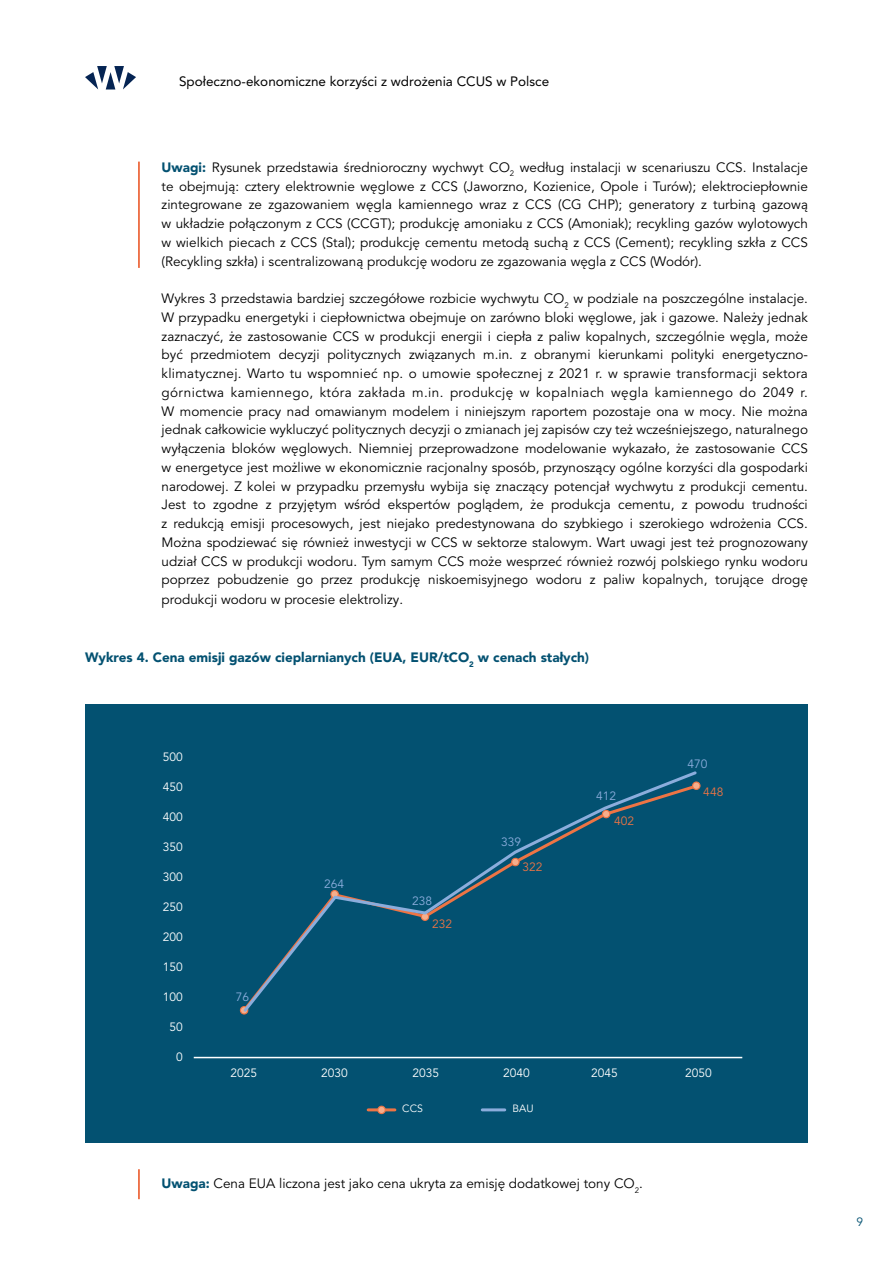
<style>
.page{position:relative;width:893px;height:1263px;background:#fff}
.page>*{position:absolute;margin:0;border:0;box-sizing:border-box;transform-origin:0 0}
.t1{font:13.5px/18.8px "Avenir LT Pro";color:#000;text-align:justify}
.t2{font:900 13.5px "Avenir LT Pro";color:#035171}
.t3{font:13.5px "Avenir LT Pro";color:#000}
.t4{font:12px "Avenir LT Pro";color:#fff}
.t5{font:12px "Avenir LT Pro";color:#8baddc}
.t6{font:12px "Avenir LT Pro";color:#ee7444}
.t7{font:12px "Avenir LT Pro";color:#035171}
.t8{font:10.5px "Avenir LT Pro";color:#fff}
.s1{font-weight:900;color:#035171}
</style>
<div class="page">
<svg style="left:85px;top:66px;width:51px;height:23px"></svg>
<div style="left:85px;top:705px;width:723px;height:438px;background:#035171"></div>
<hr style="left:482px;top:1108px;width:23px;height:3px;background:#8baddc">
<hr style="left:368px;top:1108px;width:27px;height:3px;background:#ee7444">
<div style="left:378px;top:1106px;width:7px;height:7px;background:#f6ae8c;border-radius:50%"></div>
<div style="left:377px;top:1106px;width:9px;height:8px;border:1px solid #ee7444;border-radius:50%"></div>
<hr style="left:194px;top:1057px;width:548px;height:1px;background:#fff">
<div style="left:240px;top:1006px;width:8px;height:8px;border:1px solid #ee7444;border-radius:50%"></div>
<div style="left:692px;top:781px;width:9px;height:9px;border:1px solid #ee7444;border-radius:50%"></div>
<svg style="left:241px;top:771px;width:458px;height:243px"></svg>
<hr style="left:138px;top:162px;width:2px;height:106px;background:#e94e1b">
<hr style="left:138px;top:1169px;width:2px;height:30px;background:#e94e1b">
<p class="t3" style="left:179px;top:73px;width:372px">Społeczno-ekonomiczne korzyści z wdrożenia CCUS w Polsce</p>
<p class="t1" style="left:162px;top:158px;width:648px"><span class="s1">Uwagi:</span> Rysunek przedstawia średnioroczny wychwyt CO<sub>2</sub> według instalacji w scenariuszu CCS. Instalacje te obejmują: cztery elektrownie węglowe z CCS (Jaworzno, Kozienice, Opole i Turów); elektrociepłownie zintegrowane ze zgazowaniem węgla kamiennego wraz z CCS (CG CHP); generatory z turbiną gazową w układzie połączonym z CCS (CCGT); produkcję amoniaku z CCS (Amoniak); recykling gazów wylotowych w wielkich piecach z CCS (Stal); produkcję cementu metodą suchą z CCS (Cement); recykling szkła z CCS (Recykling szkła) i scentralizowaną produkcję wodoru ze zgazowania węgla z CCS (Wodór).</p>
<p class="t1" style="left:162px;top:289px;width:648px">Wykres 3 przedstawia bardziej szczegółowe rozbicie wychwytu CO<sub>2</sub> w podziale na poszczególne instalacje.<br>W przypadku energetyki i ciepłownictwa obejmuje on zarówno bloki węglowe, jak i gazowe. Należy jednak zaznaczyć, że zastosowanie CCS w produkcji energii i ciepła z paliw kopalnych, szczególnie węgla, może być przedmiotem decyzji politycznych związanych m.in. z obranymi kierunkami polityki energetyczno&shy;klimatycznej. Warto tu wspomnieć np. o umowie społecznej z 2021 r. w sprawie transformacji sektora górnictwa kamiennego, która zakłada m.in. produkcję w kopalniach węgla kamiennego do 2049 r.<br>W momencie pracy nad omawianym modelem i niniejszym raportem pozostaje ona w mocy. Nie można jednak całkowicie wykluczyć politycznych decyzji o zmianach jej zapisów czy też wcześniejszego, naturalnego wyłączenia bloków węglowych. Niemniej przeprowadzone modelowanie wykazało, że zastosowanie CCS w energetyce jest możliwe w ekonomicznie racjonalny sposób, przynoszący ogólne korzyści dla gospodarki narodowej. Z kolei w przypadku przemysłu wybija się znaczący potencjał wychwytu z produkcji cementu.<br>Jest to zgodne z przyjętym wśród ekspertów poglądem, że produkcja cementu, z powodu trudności z redukcją emisji procesowych, jest niejako predestynowana do szybkiego i szerokiego wdrożenia CCS.<br>Można spodziewać się również inwestycji w CCS w sektorze stalowym. Wart uwagi jest też prognozowany udział CCS w produkcji wodoru. Tym samym CCS może wesprzeć również rozwój polskiego rynku wodoru poprzez pobudzenie go przez produkcję niskoemisyjnego wodoru z paliw kopalnych, torujące drogę produkcji wodoru w procesie elektrolizy.</p>
<p class="t2" style="left:85px;top:649px;width:506px">Wykres 4. Cena emisji gazów cieplarnianych (EUA, EUR/tCO<sub>2</sub> w cenach stałych)</p>
<p class="t4" style="left:163px;top:749px;width:22px">500</p>
<p class="t4" style="left:163px;top:779px;width:22px">450</p>
<p class="t4" style="left:163px;top:809px;width:22px">400</p>
<p class="t4" style="left:163px;top:839px;width:22px">350</p>
<p class="t4" style="left:163px;top:869px;width:22px">300</p>
<p class="t4" style="left:163px;top:899px;width:22px">250</p>
<p class="t4" style="left:163px;top:929px;width:22px">200</p>
<p class="t4" style="left:163px;top:959px;width:22px">150</p>
<p class="t4" style="left:163px;top:989px;width:22px">100</p>
<p class="t4" style="left:169px;top:1019px;width:15px">50</p>
<p class="t4" style="left:176px;top:1049px;width:8px">0</p>
<p class="t5" style="left:236px;top:990px;width:15px">76</p>
<p class="t5" style="left:324px;top:876px;width:22px">264</p>
<p class="t5" style="left:412px;top:894px;width:22px">238</p>
<p class="t6" style="left:432px;top:917px;width:22px">232</p>
<p class="t5" style="left:501px;top:834px;width:22px">339</p>
<p class="t6" style="left:523px;top:860px;width:22px">322</p>
<p class="t5" style="left:596px;top:789px;width:22px">412</p>
<p class="t6" style="left:614px;top:813px;width:22px">402</p>
<p class="t5" style="left:687px;top:756px;width:22px">470</p>
<p class="t6" style="left:703px;top:785px;width:22px">448</p>
<p class="t4" style="left:230px;top:1065px;width:28px">2025</p>
<p class="t4" style="left:321px;top:1065px;width:28px">2030</p>
<p class="t4" style="left:412px;top:1065px;width:28px">2035</p>
<p class="t4" style="left:503px;top:1065px;width:28px">2040</p>
<p class="t4" style="left:591px;top:1065px;width:28px">2045</p>
<p class="t4" style="left:685px;top:1065px;width:28px">2050</p>
<p class="t8" style="left:402px;top:1102px;width:22px">CCS</p>
<p class="t8" style="left:513px;top:1102px;width:23px">BAU</p>
<p class="t1" style="left:162px;top:1174px;width:483px"><span class="s1">Uwaga:</span> Cena EUA liczona jest jako cena ukryta za emisję dodatkowej tony CO<sub>2</sub>.</p>
<p class="t7" style="left:856px;top:1215px;width:8px">9</p>
</div>
